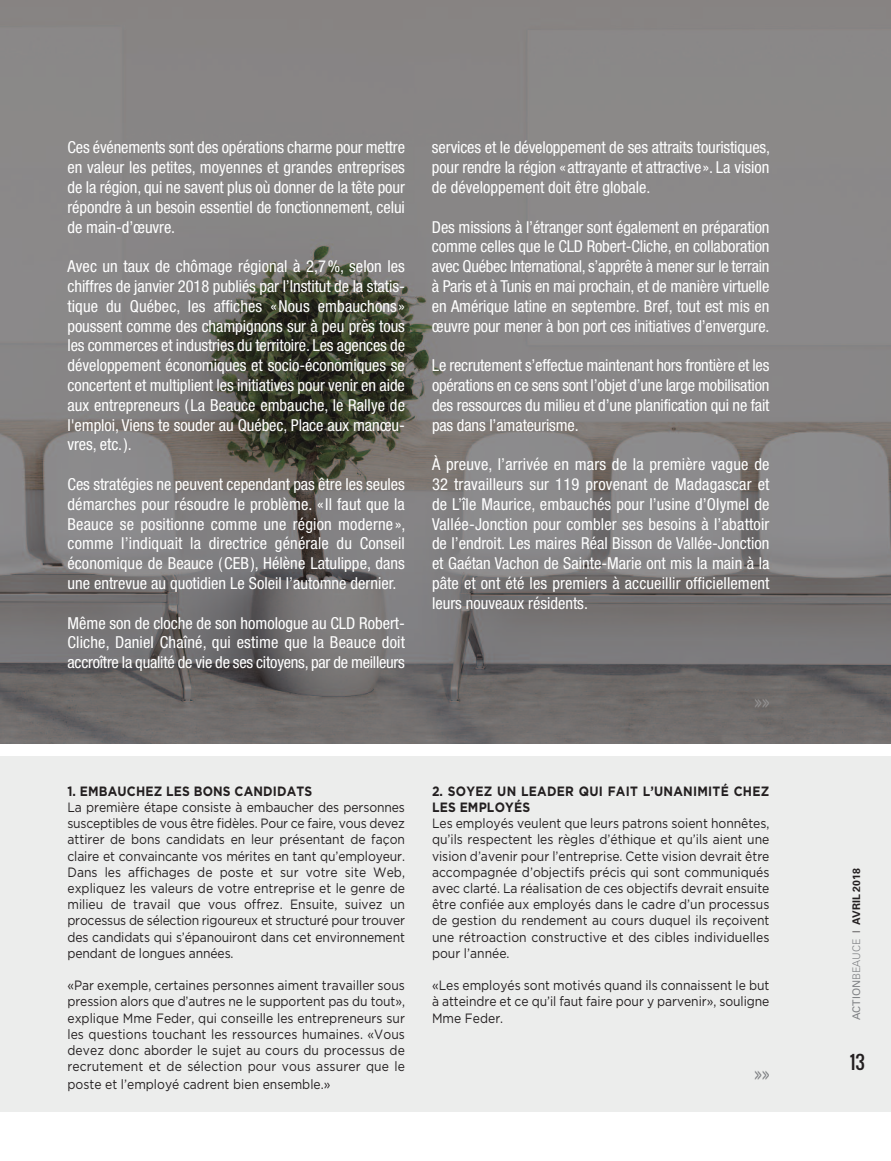
<style>
.page{position:relative;width:891px;height:1161px;background:#fff}
.page>*{position:absolute;margin:0;border:0;box-sizing:border-box;transform-origin:0 0}
.t1{font:18px "Oswald";color:#231f20}
.t2{font:300 18px "Oswald";color:#808285}
.t3{font:300 18px "Oswald";color:#fff}
.t4{font:condensed 16.5px/19.8px "Helvetica Neue";letter-spacing:-.005em;color:#fff;text-align:justify}
.t5{font:13.5px/16.2px "Gotham";color:#231f20;scale:.9 1}
.t6{font:700 10.5px "Univers";color:#231f20}
.s1{font-weight:700}
.s2{font-weight:400;color:#808285}
.s3{font-weight:300;color:#808285}
.s4{font-weight:300}
</style>
<div class="page">
<div style="left:0;top:756px;width:891px;height:355px;background:#ecedec"></div>
<div style="left:0;top:0;width:891px;height:744px;background:#231f20;opacity:.5"></div>
<p class="t4" style="left:67px;top:139px;width:339px">Ces événements sont des opérations charme pour mettre en valeur les petites, moyennes et grandes entreprises de la région, qui ne savent plus où donner de la tête pour répondre à un besoin essentiel de fonctionnement, celui de main-d’œuvre.</p>
<p class="t4" style="left:67px;top:258px;width:339px">Avec un taux de chômage régional à 2,7%, selon les chiffres de janvier 2018 publiés par l’Institut de la statis&shy;tique du Québec, les affiches «Nous embauchons» poussent comme des champignons sur à peu près tous les commerces et industries du territoire. Les agences de développement économiques et socio-économiques se concertent et multiplient les initiatives pour venir en aide aux entrepreneurs (La Beauce embauche, le Rallye de l'emploi, Viens te souder au Québec, Place aux manœu&shy;vres, etc.).</p>
<p class="t4" style="left:67px;top:476px;width:340px">Ces stratégies ne peuvent cependant pas être les seules démarches pour résoudre le problème. «Il faut que la Beauce se positionne comme une région moderne», comme l’indiquait la directrice générale du Conseil économique de Beauce (CEB), Hélène Latulippe, dans une entrevue au quotidien Le Soleil l’automne dernier.</p>
<p class="t4" style="left:67px;top:614px;width:339px">Même son de cloche de son homologue au CLD Robert-Cliche, Daniel Chaîné, qui estime que la Beauce doit accroître la qualité de vie de ses citoyens, par de meilleurs</p>
<p class="t4" style="left:432px;top:139px;width:340px">services et le développement de ses attraits touristiques, pour rendre la région «attrayante et attractive». La vision de développement doit être globale.</p>
<p class="t4" style="left:432px;top:218px;width:339px">Des missions à l’étranger sont également en préparation comme celles que le CLD Robert-Cliche, en collaboration avec Québec International, s’apprête à mener sur le terrain à Paris et à Tunis en mai prochain, et de manière virtuelle en Amérique latine en septembre. Bref, tout est mis en œuvre pour mener à bon port ces initiatives d’envergure.</p>
<p class="t4" style="left:432px;top:357px;width:339px">Le recrutement s’effectue maintenant hors frontière et les opérations en ce sens sont l’objet d’une large mobilisation des ressources du milieu et d’une planification qui ne fait pas dans l’amateurisme.</p>
<p class="t4" style="left:432px;top:456px;width:339px">À preuve, l’arrivée en mars de la première vague de 32 travailleurs sur 119 provenant de Madagascar et de L’île Maurice, embauchés pour l’usine d’Olymel de Vallée-Jonction pour combler ses besoins à l’abattoir de l’endroit. Les maires Réal Bisson de Vallée-Jonction et Gaétan Vachon de Sainte-Marie ont mis la main à la pâte et ont été les premiers à accueillir officiellement leurs nouveaux résidents.</p>
<p class="t3" style="left:754px;top:693px;width:17px">»»</p>
<p class="t5" style="left:67px;top:783px;width:377px"><span class="s1">1. EMBAUCHEZ LES BONS CANDIDATS<br></span>La première étape consiste à embaucher des personnes susceptibles de vous être fidèles. Pour ce faire, vous devez attirer de bons candidats en leur présentant de façon claire et convaincante vos mérites en tant qu’employeur.<br>Dans les affichages de poste et sur votre site Web, expliquez les valeurs de votre entreprise et le genre de milieu de travail que vous offrez. Ensuite, suivez un processus de sélection rigoureux et structuré pour trouver des candidats qui s’épanouiront dans cet environnement pendant de longues années.</p>
<p class="t5" style="left:67px;top:977px;width:377px;text-align:justify">«Par exemple, certaines personnes aiment travailler sous pression alors que d’autres ne le supportent pas du tout», explique Mme Feder, qui conseille les entrepreneurs sur les questions touchant les ressources humaines. «Vous devez donc aborder le sujet au cours du processus de recrutement et de sélection pour vous assurer que le poste et l’employé cadrent bien ensemble.»</p>
<p class="t5" style="left:432px;top:783px;width:377px"><span class="s1">2. SOYEZ UN LEADER QUI FAIT L’UNANIMITÉ CHEZ LES EMPLOYÉS<br></span>Les employés veulent que leurs patrons soient honnêtes, qu’ils respectent les règles d’éthique et qu’ils aient une vision d’avenir pour l’entreprise. Cette vision devrait être accompagnée d’objectifs précis qui sont communiqués avec clarté. La réalisation de ces objectifs devrait ensuite être confiée aux employés dans le cadre d’un processus de gestion du rendement au cours duquel ils reçoivent une rétroaction constructive et des cibles individuelles pour l’année.</p>
<p class="t5" style="left:432px;top:977px;width:376px;text-align:justify">«Les employés sont motivés quand ils connaissent le but à atteindre et ce qu’il faut faire pour y parvenir», souligne Mme Feder.</p>
<p class="t2" style="left:754px;top:1064px;width:17px">»»</p>
<p class="t6" style="left:852px;top:1020px;width:154px;rotate:-90deg"><span class="s2">ACTION</span><span class="s3">BEAUCE</span> <span class="s4">|</span> AVRIL 2018</p>
<p class="t1" style="left:850px;top:1053px;width:16px">13</p>
</div>
